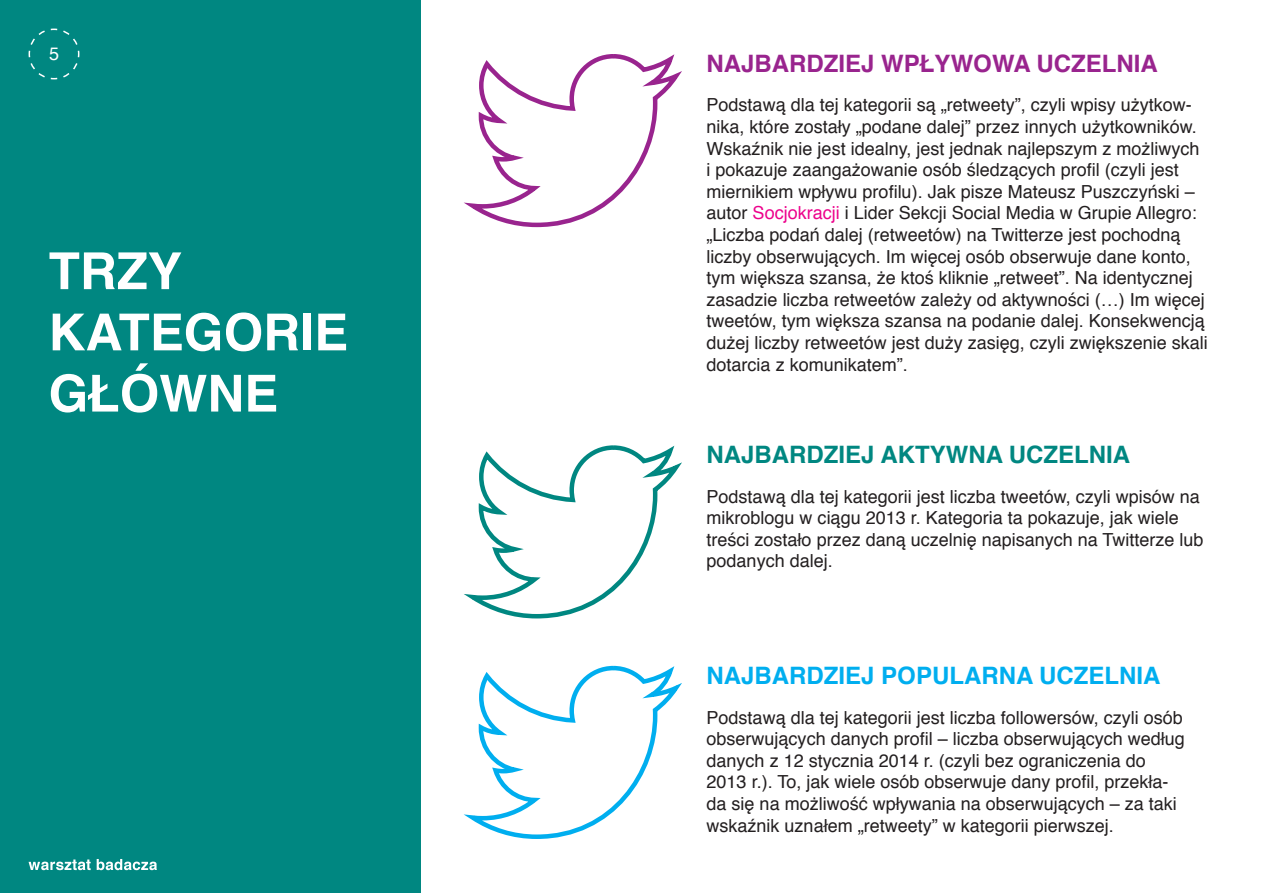
<style>
.page{position:relative;width:1263px;height:893px;background:#fff}
.page>*{position:absolute;margin:0;border:0;box-sizing:border-box;transform-origin:0 0}
.t1{font:700 51px/61.2px "Helvetica";color:#fff}
.t2{font:700 24px "Helvetica";color:#00aeef}
.t3{font:700 24px "Helvetica";color:#99248e}
.t4{font:700 24px "Helvetica";color:#008781}
.A{font:18px/21.6px "Helvetica";color:#231f20}
.t5{font:18px "Helvetica";color:#fff}
.s1{color:#ed028c}
</style>
<div class="page">
<div style="left:0;top:1px;width:420px;height:892px;background:#008781"></div>
<svg style="left:28px;top:28px;width:52px;height:52px"></svg>
<svg style="left:464px;top:54px;width:218px;height:174px"></svg>
<svg style="left:464px;top:445px;width:218px;height:174px"></svg>
<svg style="left:464px;top:665px;width:218px;height:174px"></svg>
<svg style="left:29px;top:859px;width:62px;height:11px"></svg>
<svg style="left:97px;top:859px;width:60px;height:11px"></svg>
<p class="t5" style="left:49px;top:40px;width:12px">5</p>
<p class="t1" style="left:49px;top:241px;width:301px">TRZY<br>KATEGORIE<br>GŁÓWNE</p>
<p class="t3" style="left:707px;top:44px;width:453px">NAJBARDZIEJ WPŁYWOWA UCZELNIA</p>
<p class="A" style="left:707px;top:95px;width:503px">Podstawą dla tej kategorii są „retweety”, czyli wpisy użytkow&shy;nika, które zostały „podane dalej” przez innych użytkowników.<br>Wskaźnik nie jest idealny, jest jednak najlepszym z możliwych i pokazuje zaangażowanie osób śledzących profil (czyli jest miernikiem wpływu profilu). Jak pisze Mateusz Puszczyński – autor <span class="s1">Socjokracji</span> i Lider Sekcji Social Media w Grupie Allegro: „Liczba podań dalej (retweetów) na Twitterze jest pochodną liczby obserwujących. Im więcej osób obserwuje dane konto, tym większa szansa, że ktoś kliknie „retweet”. Na identycznej zasadzie liczba retweetów zależy od aktywności (…) Im więcej tweetów, tym większa szansa na podanie dalej. Konsekwencją dużej liczby retweetów jest duży zasięg, czyli zwiększenie skali dotarcia z komunikatem”.</p>
<p class="t4" style="left:707px;top:435px;width:425px">NAJBARDZIEJ AKTYWNA UCZELNIA</p>
<p class="A" style="left:707px;top:486px;width:498px">Podstawą dla tej kategorii jest liczba tweetów, czyli wpisów na mikroblogu w ciągu 2013 r. Kategoria ta pokazuje, jak wiele treści zostało przez daną uczelnię napisanych na Twitterze lub podanych dalej.</p>
<p class="t2" style="left:707px;top:656px;width:455px">NAJBARDZIEJ POPULARNA UCZELNIA</p>
<p class="A" style="left:707px;top:707px;width:480px">Podstawą dla tej kategorii jest liczba followersów, czyli osób obserwujących danych profil – liczba obserwujących według danych z 12 stycznia 2014 r. (czyli bez ograniczenia do 2013 r.). To, jak wiele osób obserwuje dany profil, przekła&shy;da się na możliwość wpływania na obserwujących – za taki wskaźnik uznałem „retweety” w kategorii pierwszej.</p>
</div>
